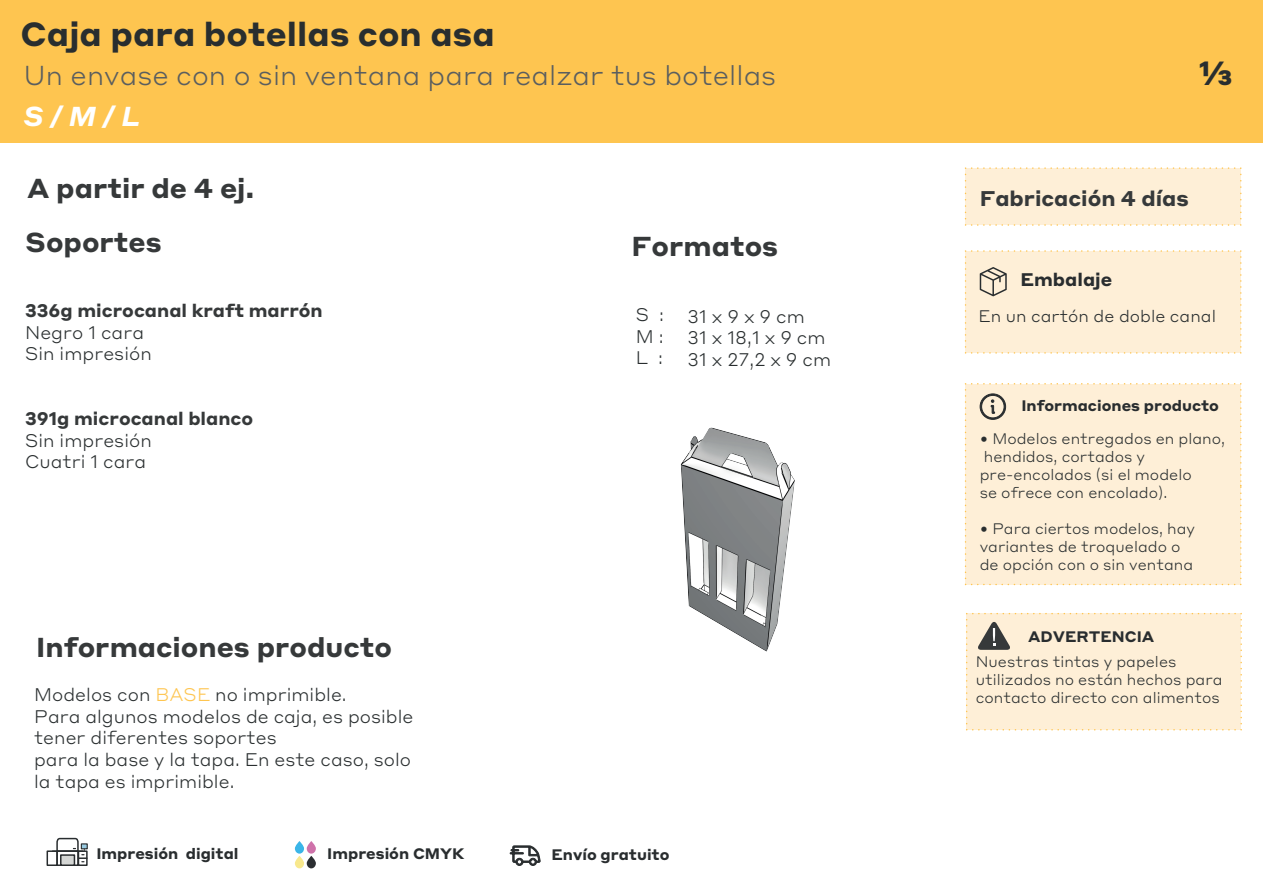
<style>
.page{position:relative;width:1263px;height:893px;background:#fff}
.page>*{position:absolute;margin:0;border:0;box-sizing:border-box;transform-origin:0 0}
.t1{font:700 33px "Styrene A";color:#292e2f}
.t2{font:700 27px "Styrene A";color:#36393a}
.t3{font:300 27px "Styrene A";letter-spacing:.005em;color:#5a5e5f}
.t4{font:italic 700 27px "Styrene A";color:#fff}
.t5{font:700 21px "Styrene A";color:#36393a}
.t6{font:300 18px/21.6px "Styrene A";color:#292e2f}
.t7{font:700 18px "Styrene A";color:#36393a}
.t8{font:700 18px "Styrene A";color:#292d2f}
.t9{font:300 16.5px "Styrene A";color:#292e2f}
.t10{font:300 15px/18px "Styrene A";color:#292e2f}
.t11{font:700 15px "Styrene A";color:#292d2f}
.s1{color:#fec550}
</style>
<div class="page">
<div style="left:0;top:0;width:1263px;height:142px;background:#fec550"></div>
<div style="left:964px;top:167px;width:278px;height:59px;background:#feefd7"></div>
<div style="left:964px;top:250px;width:278px;height:104px;background:#feefd7"></div>
<div style="left:964px;top:383px;width:278px;height:203px;background:#feefd7"></div>
<div style="left:966px;top:613px;width:276px;height:118px;background:#feefd7"></div>
<img style="left:680px;top:427px;width:115px;height:225px">
<svg style="left:510px;top:845px;width:31px;height:21px"></svg>
<svg style="left:295px;top:841px;width:21px;height:27px"></svg>
<div style="left:56px;top:850px;width:23px;height:16px;border:2px solid #292d2f"></div>
<div style="left:60px;top:854px;width:15px;height:12px;background:#d4d6d4;border:2px solid #292d2f"></div>
<div style="left:78px;top:850px;width:10px;height:16px;border:2px solid #292d2f"></div>
<div style="left:47px;top:850px;width:11px;height:16px;border:2px solid #292d2f"></div>
<svg style="left:56px;top:837px;width:31px;height:25px"></svg>
<h1 class="t1" style="left:21px;top:6px;width:476px">Caja para botellas con asa</h1>
<h2 class="t3" style="left:23px;top:53px;width:754px">Un envase con o sin ventana para realzar tus botellas</h2>
<h2 class="t4" style="left:23px;top:93px;width:118px">S / M / L</h2>
<h2 class="t2" style="left:27px;top:165px;width:229px">A partir de 4 ej.</h2>
<h2 class="t2" style="left:26px;top:219px;width:138px">Soportes</h2>
<p class="t7" style="left:25px;top:295px;width:299px">336g microcanal kraft marrón</p>
<p class="t6" style="left:25px;top:320px;width:128px">Negro 1 cara<br>Sin impresión</p>
<p class="t7" style="left:25px;top:403px;width:230px">391g microcanal blanco</p>
<p class="t6" style="left:25px;top:428px;width:128px">Sin impresión<br>Cuatri 1 cara</p>
<h2 class="t2" style="left:36px;top:624px;width:357px">Informaciones producto</h2>
<p class="t6" style="left:34px;top:683px;width:381px">Modelos con <span class="s1">BASE</span> no imprimible.<br>Para algunos modelos de caja, es posible tener diferentes soportes<br>para la base y la tapa. En este caso, solo la tapa es imprimible.</p>
<h2 class="t2" style="left:631px;top:223px;width:148px">Formatos</h2>
<p class="t6" style="left:636px;top:302px;width:30px;text-align:justify">S :<br>M :<br>L :</p>
<p class="t6" style="left:688px;top:304px;width:145px">31 x 9 x 9 cm<br>31 x 18,1 x 9 cm<br>31 x 27,2 x 9 cm</p>
<p class="t11" style="left:96px;top:840px;width:144px">Impresión digital</p>
<p class="t11" style="left:327px;top:840px;width:139px">Impresión CMYK</p>
<p class="t11" style="left:552px;top:842px;width:119px">Envío gratuito</p>
<h1 class="t1" style="left:1199px;top:45px;width:35px">⅓</h1>
<h3 class="t5" style="left:980px;top:181px;width:211px">Fabricación 4 días</h3>
<p class="t8" style="left:1020px;top:264px;width:93px">Embalaje</p>
<p class="t9" style="left:978px;top:302px;width:239px">En un cartón de doble canal</p>
<p class="t11" style="left:1021px;top:393px;width:199px">Informaciones producto</p>
<p class="t10" style="left:980px;top:428px;width:247px">• Modelos entregados en plano, hendidos, cortados y pre-encolados (si el modelo<br>se ofrece con encolado).</p>
<p class="t10" style="left:980px;top:518px;width:217px">• Para ciertos modelos, hay variantes de troquelado o de opción con o sin ventana</p>
<p class="t11" style="left:1028px;top:624px;width:128px">ADVERTENCIA</p>
<p class="t10" style="left:976px;top:652px;width:248px">Nuestras tintas y papeles utilizados no están hechos para contacto directo con alimentos</p>
</div>
